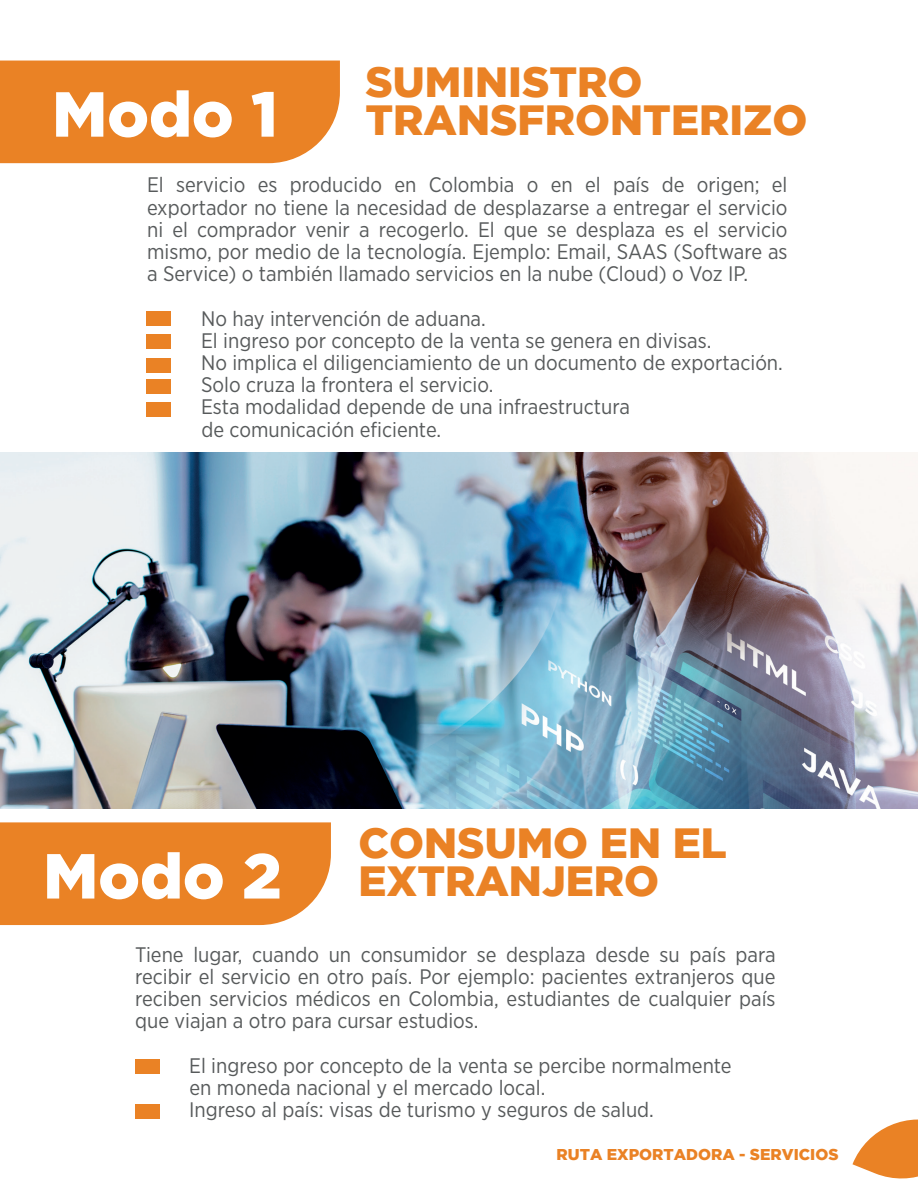
<style>
.page{position:relative;width:918px;height:1188px;background:#fff}
.page>*{position:absolute;margin:0;border:0;box-sizing:border-box;transform-origin:0 0}
.t1{font:900 63.45px "Gotham";color:#fff}
.t2{font:900 42.15px/38.2px "Gotham";color:#ea8225}
.t3{font:21px/22.2px "Gotham Narrow";color:#575a5b;text-align:justify}
.t4{font:900 15.6px "Gotham";color:#ea8225}
</style>
<div class="page">
<div style="left:0;top:61px;width:340px;height:102px;background:#ea8225"></div>
<div style="left:0;top:822px;width:331px;height:103px;background:#ea8225"></div>
<div style="left:147px;top:312px;width:24px;height:14px;background:#ea8225"></div>
<div style="left:135px;top:1059px;width:25px;height:14px;background:#ea8225"></div>
<div style="left:135px;top:1104px;width:25px;height:14px;background:#ea8225"></div>
<div style="left:147px;top:334px;width:24px;height:14px;background:#ea8225"></div>
<div style="left:147px;top:358px;width:24px;height:14px;background:#ea8225"></div>
<div style="left:147px;top:380px;width:24px;height:14px;background:#ea8225"></div>
<div style="left:147px;top:402px;width:24px;height:14px;background:#ea8225"></div>
<img style="left:0;top:452px;width:918px;height:356px">
<svg style="left:852px;top:1119px;width:66px;height:60px"></svg>
<h2 class="t2" style="left:365px;top:62px;width:444px">SUMINISTRO<br>TRANSFRONTERIZO</h2>
<h1 class="t1" style="left:52px;top:78px;width:227px">Modo 1</h1>
<p class="t3" style="left:147px;top:174px;width:642px">El servicio es producido en Colombia o en el país de origen; el exportador no tiene la necesidad de desplazarse a entregar el servicio ni el comprador venir a recogerlo. El que se desplaza es el servicio mismo, por medio de la tecnología. Ejemplo: Email, SAAS (Software as a Service) o también llamado servicios en la nube (Cloud) o Voz IP.</p>
<p class="t3" style="left:147px;top:307px;width:340px">• No hay intervención de aduana.</p>
<p class="t3" style="left:147px;top:329px;width:566px">• El ingreso por concepto de la venta se genera en divisas.</p>
<p class="t3" style="left:147px;top:351px;width:637px">• No implica el diligenciamiento de un documento de exportación.</p>
<p class="t3" style="left:147px;top:373px;width:348px">• Solo cruza la frontera el servicio.</p>
<p class="t3" style="left:201px;top:396px;width:430px;text-indent:-54px">• Esta modalidad depende de una infraestructura de comunicación eficiente.</p>
<h1 class="t1" style="left:43px;top:839px;width:240px">Modo 2</h1>
<h2 class="t2" style="left:358px;top:823px;width:370px">CONSUMO EN EL<br>EXTRANJERO</h2>
<p class="t3" style="left:135px;top:943px;width:642px">Tiene lugar, cuando un consumidor se desplaza desde su país para recibir el servicio en otro país. Por ejemplo: pacientes extranjeros que reciben servicios médicos en Colombia, estudiantes de cualquier país que viajan a otro para cursar estudios.</p>
<p class="t3" style="left:190px;top:1054px;width:544px;text-indent:-54px">• El ingreso por concepto de la venta se percibe normalmente en moneda nacional y el mercado local.</p>
<p class="t3" style="left:135px;top:1098px;width:520px">• Ingreso al país: visas de turismo y seguros de salud.</p>
<p class="t4" style="left:557px;top:1146px;width:283px">RUTA EXPORTADORA - SERVICIOS</p>
</div>
